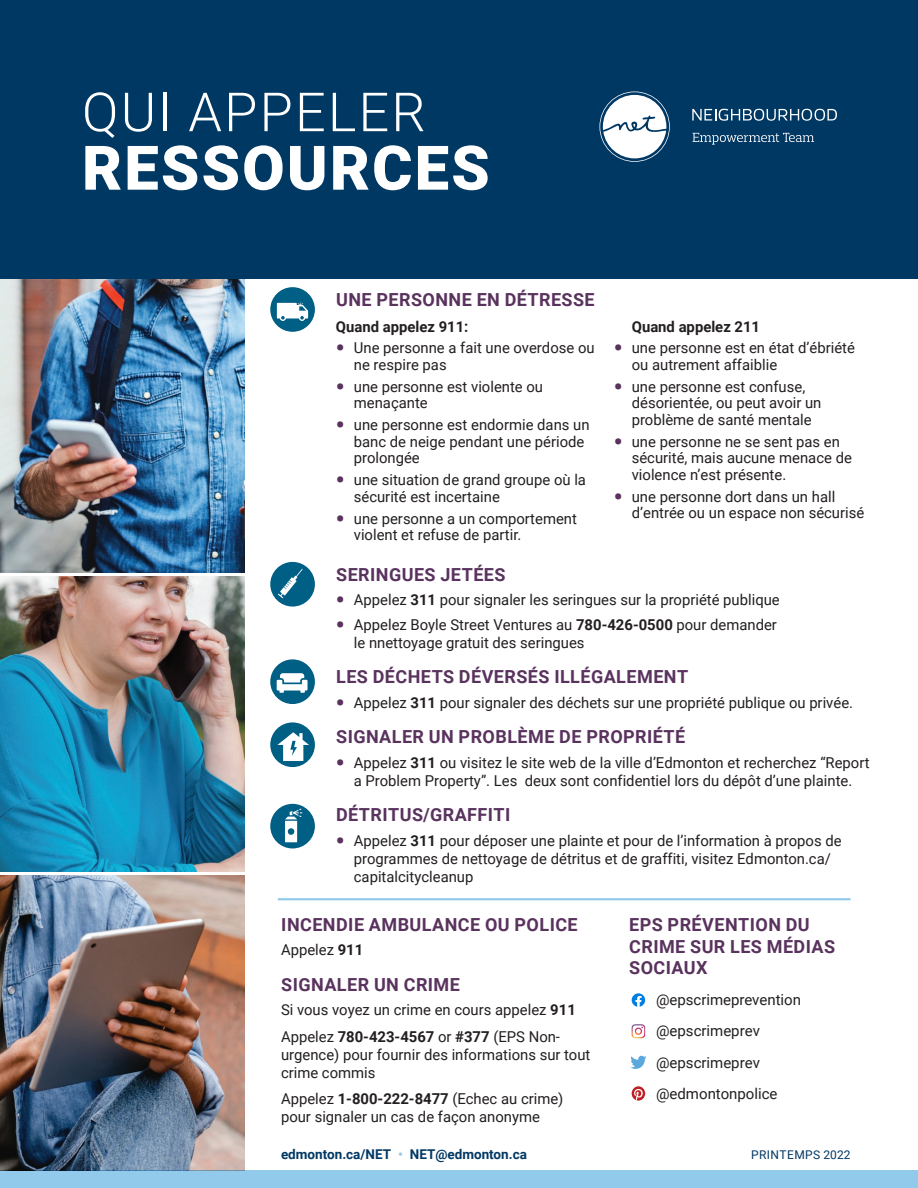
<style>
.page{position:relative;width:918px;height:1188px;background:#fff}
.page>*{position:absolute;margin:0;border:0;box-sizing:border-box;transform-origin:0 0}
.t1{font:900 61.5px "Roboto";letter-spacing:.035em;color:#fff}
.t2{font:300 54px "Roboto";letter-spacing:.04em;color:#fff}
.t3{font:700 18px/21.6px "Roboto";letter-spacing:.025em;color:#59325e}
.Bullets_List{font:15px/16.5px "Roboto";color:#231f20}
.Bullets_List-2{font:700 15px "Roboto";color:#231f20}
.Body{font:700 13.5px "Roboto";color:#003864}
.Body-2{font:12px "Roboto";letter-spacing:.035em;color:#003864}
.s1{font-weight:900;font-size:24px;color:#59325e}
.s2{font-weight:700}
.s3{color:#92caec}
</style>
<div class="page">
<img style="left:0;top:278px;width:244px;height:294px">
<img style="left:0;top:577px;width:244px;height:295px">
<img style="left:0;top:876px;width:244px;height:295px">
<div style="left:0;top:0;width:918px;height:278px;background:#003864"></div>
<div style="left:0;top:1171px;width:918px;height:17px;background:#92caec"></div>
<div style="left:270px;top:562px;width:45px;height:45px;background:#005f85;border-radius:50%"></div>
<svg style="left:278px;top:569px;width:25px;height:29px"></svg>
<div style="left:270px;top:804px;width:45px;height:44px;background:#005f85;border-radius:50%"></div>
<svg style="left:285px;top:809px;width:17px;height:33px"></svg>
<div style="left:270px;top:722px;width:45px;height:45px;background:#005f85;border-radius:50%"></div>
<svg style="left:277px;top:732px;width:32px;height:29px"></svg>
<div style="left:270px;top:659px;width:45px;height:45px;background:#005f85;border-radius:50%"></div>
<svg style="left:277px;top:673px;width:31px;height:20px"></svg>
<hr style="left:278px;top:898px;width:573px;height:2px;background:#92caec">
<svg style="left:632px;top:1086px;width:13px;height:15px"></svg>
<svg style="left:630px;top:1056px;width:17px;height:13px"></svg>
<svg style="left:632px;top:1024px;width:13px;height:14px"></svg>
<svg style="left:632px;top:993px;width:13px;height:14px"></svg>
<svg style="left:693px;top:133px;width:121px;height:12px"></svg>
<svg style="left:692px;top:109px;width:145px;height:12px"></svg>
<svg style="left:599px;top:92px;width:71px;height:70px"></svg>
<div style="left:270px;top:287px;width:45px;height:45px;background:#005f85;border-radius:50%"></div>
<svg style="left:277px;top:303px;width:31px;height:18px"></svg>
<p class="t2" style="left:82px;top:74px;width:345px">QUI APPELER</p>
<p class="t1" style="left:82px;top:125px;width:409px">RESSOURCES</p>
<p class="t3" style="left:336px;top:288px;width:260px">UNE PERSONNE EN DÉTRESSE</p>
<p class="Bullets_List-2" style="left:336px;top:316px;width:134px">Quand appelez 911:</p>
<p class="Bullets_List" style="left:354px;top:339px;width:242px;text-indent:-18px"><span class="s1">•</span> Une personne a fait une overdose ou ne respire pas</p>
<p class="Bullets_List" style="left:354px;top:378px;width:191px;text-indent:-18px"><span class="s1">•</span> une personne est violente ou menaçante</p>
<p class="Bullets_List" style="left:354px;top:416px;width:237px;text-indent:-18px"><span class="s1">•</span> une personne est endormie dans un banc de neige pendant une période prolongée</p>
<p class="Bullets_List" style="left:354px;top:471px;width:234px;text-indent:-18px"><span class="s1">•</span> une situation de grand groupe où la sécurité est incertaine</p>
<p class="Bullets_List" style="left:354px;top:509px;width:225px;text-indent:-18px"><span class="s1">•</span> une personne a un comportement violent et refuse de partir.</p>
<p class="Bullets_List-2" style="left:632px;top:316px;width:130px">Quand appelez 211</p>
<p class="Bullets_List" style="left:632px;top:339px;width:225px;text-indent:-18px"><span class="s1">•</span> une personne est en état d’ébriété ou autrement affaiblie</p>
<p class="Bullets_List" style="left:632px;top:378px;width:191px;text-indent:-18px"><span class="s1">•</span> une personne est confuse, désorientée, ou peut avoir un problème de santé mentale</p>
<p class="Bullets_List" style="left:632px;top:433px;width:222px;text-indent:-18px"><span class="s1">•</span> une personne ne se sent pas en sécurité, mais aucune menace de violence n’est présente.</p>
<p class="Bullets_List" style="left:632px;top:488px;width:234px;text-indent:-18px"><span class="s1">•</span> une personne dort dans un hall d’entrée ou un espace non sécurisé</p>
<p class="t3" style="left:336px;top:563px;width:171px">SERINGUES JETÉES</p>
<p class="Bullets_List" style="left:336px;top:591px;width:445px"><span class="s1">•</span> Appelez <span class="s2">311</span> pour signaler les seringues sur la propriété publique</p>
<p class="Bullets_List" style="left:354px;top:615px;width:425px;line-height:18px;text-indent:-18px"><span class="s1">•</span> Appelez Boyle Street Ventures au <span class="s2">780-426-0500</span> pour demander le nnettoyage gratuit des seringues</p>
<p class="t3" style="left:336px;top:665px;width:354px">LES DÉCHETS DÉVERSÉS ILLÉGALEMENT</p>
<p class="Bullets_List" style="left:336px;top:694px;width:519px"><span class="s1">•</span> Appelez <span class="s2">311</span> pour signaler des déchets sur une propriété publique ou privée.</p>
<p class="t3" style="left:336px;top:725px;width:351px">SIGNALER UN PROBLÈME DE PROPRIÉTÉ</p>
<p class="Bullets_List" style="left:336px;top:753px;width:535px;line-height:18px;text-align:center"><span class="s1">•</span> Appelez <span class="s2">311</span> ou visitez le site web de la ville d’Edmonton et recherchez “Report a Problem Property”. Les deux sont confidentiel lors du dépôt d’une plainte.</p>
<p class="t3" style="left:336px;top:803px;width:176px">DÉTRITUS/GRAFFITI</p>
<p class="Bullets_List" style="left:354px;top:831px;width:489px;line-height:18px;text-indent:-18px"><span class="s1">•</span> Appelez <span class="s2">311</span> pour déposer une plainte et pour de l’information à propos de programmes de nettoyage de détritus et de graffiti, visitez Edmonton.ca/ capitalcitycleanup</p>
<p class="t3" style="left:281px;top:913px;width:298px">INCENDIE AMBULANCE OU POLICE</p>
<p class="Bullets_List" style="left:281px;top:941px;width:84px">Appelez <span class="s2">911</span></p>
<p class="t3" style="left:281px;top:973px;width:180px">SIGNALER UN CRIME</p>
<p class="Bullets_List" style="left:281px;top:1001px;width:296px">Si vous voyez un crime en cours appelez <span class="s2">911</span></p>
<p class="Bullets_List" style="left:281px;top:1027px;width:311px;line-height:18px">Appelez <span class="s2">780-423-4567</span> or <span class="s2">#377</span> (EPS Non&shy;urgence) pour fournir des informations sur tout crime commis</p>
<p class="Bullets_List" style="left:281px;top:1089px;width:284px;line-height:18px">Appelez <span class="s2">1-800-222-8477</span> (Echec au crime) pour signaler un cas de façon anonyme</p>
<p class="Body" style="left:281px;top:1145px;width:248px">edmonton.ca/NET <span class="s3">•</span> NET@edmonton.ca</p>
<p class="Body-2" style="left:751px;top:1146px;width:101px">PRINTEMPS 2022</p>
<p class="t3" style="left:629px;top:913px;width:207px">EPS PRÉVENTION DU<br>CRIME SUR LES MÉDIAS<br>SOCIAUX</p>
<p class="Bullets_List" style="left:656px;top:990px;width:146px">@epscrimeprevention</p>
<p class="Bullets_List" style="left:656px;top:1022px;width:105px">@epscrimeprev</p>
<p class="Bullets_List" style="left:656px;top:1053px;width:105px">@epscrimeprev</p>
<p class="Bullets_List" style="left:656px;top:1085px;width:123px">@edmontonpolice</p>
</div>
